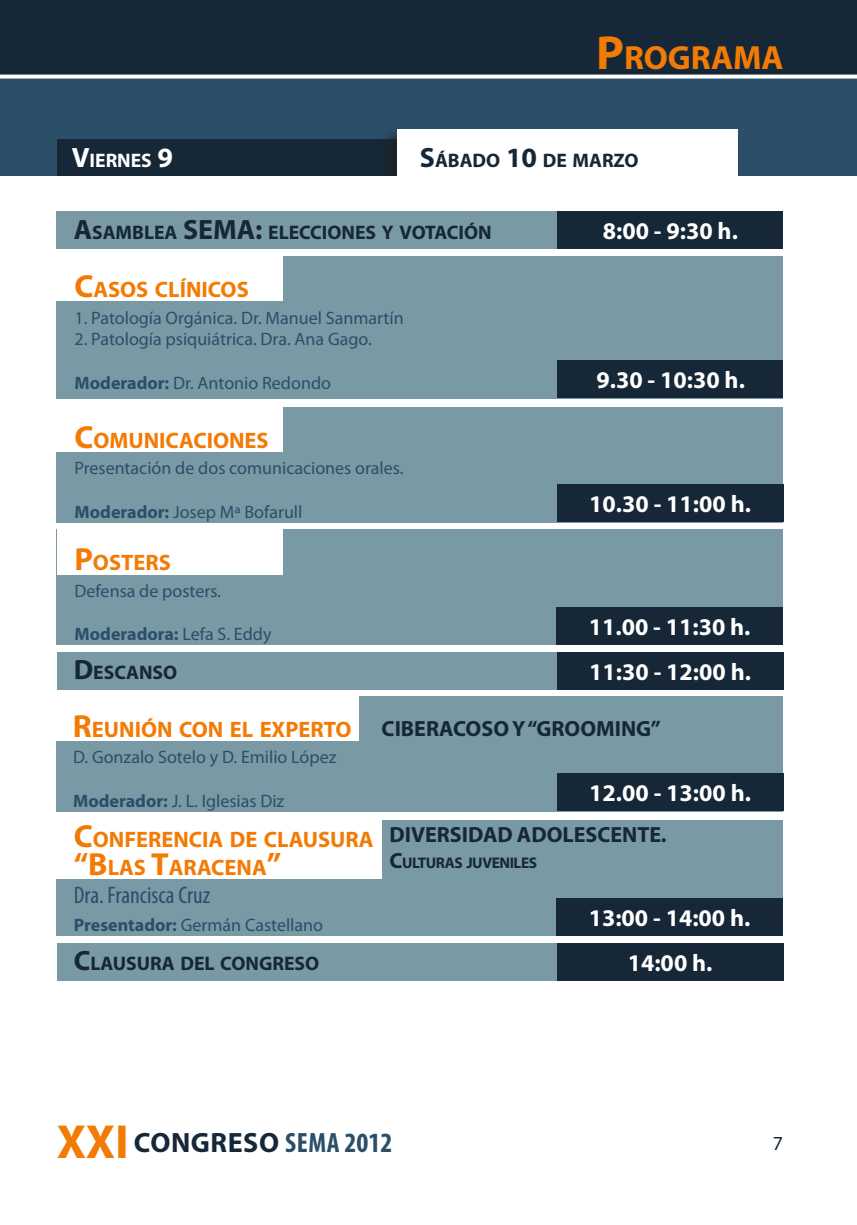
<style>
.page{position:relative;width:857px;height:1225px;background:#fff}
.page>*{position:absolute;margin:0;border:0;box-sizing:border-box;transform-origin:0 0}
.Cabeceira_1{font:700 33.6px "Myriad Pro";color:#f27b05}
.Cabeceira_1-2{font:700 28px "Myriad Pro";letter-spacing:.02em;color:#162737}
.t1{font:700 24px "Myriad Pro";color:#fff}
.t2{font:condensed 24px "Myriad Pro";color:#2b4f69}
.t3{font:700 22.4px "Myriad Pro";color:#f27b05}
.Cabeceira_1-3{font:700 22px "Myriad Pro";color:#162737}
.Folio{font:20px "Myriad Pro";color:#162737}
.Cabeceira_1-4{font:700 19.6px "Myriad Pro";color:#162737}
.Cabeceira_1-5{font:700 19.6px "Myriad Pro";color:#fff}
.t4{font:18px "Myriad Pro";color:#2b4f69}
.t5{font:700 18px "Myriad Pro";color:#2b4f69}
.Cabeceira_1-6{font:700 15.4px "Myriad Pro";letter-spacing:-.03em;color:#162737}
.s1{font-size:48px}
.s2{font-size:28px}
.s3{font-size:32px}
.s4{font-weight:700}
.s5{font-weight:400}
.s6{font-size:22px}
.s7{font-size:48px;color:#f27b05}
.s8{font-stretch:condensed;color:#2b4f69}
</style>
<div class="page">
<div style="left:0;top:0;width:856px;height:77px;background:#162737"></div>
<div style="left:0;top:75px;width:856px;height:101px;background:#2b4f69"></div>
<div style="left:57px;top:139px;width:340px;height:54px;background:#162737"></div>
<div style="left:378px;top:126px;width:362px;height:76px;background:#231f20;opacity:.75"></div>
<div style="left:397px;top:129px;width:340px;height:54px;background:#fff"></div>
<div style="left:55px;top:176px;width:801px;height:900px;background:#fff"></div>
<div style="left:57px;top:820px;width:725px;height:115px;background:#7999a4"></div>
<div style="left:556px;top:897px;width:226px;height:38px;background:#162737"></div>
<div style="left:56px;top:808px;width:325px;height:70px;background:#fff"></div>
<div style="left:57px;top:695px;width:725px;height:116px;background:#7999a4"></div>
<div style="left:556px;top:773px;width:226px;height:38px;background:#162737"></div>
<div style="left:55px;top:684px;width:303px;height:57px;background:#fff"></div>
<div style="left:57px;top:529px;width:725px;height:116px;background:#7999a4"></div>
<div style="left:556px;top:607px;width:226px;height:38px;background:#162737"></div>
<div style="left:57px;top:517px;width:225px;height:57px;background:#fff"></div>
<div style="left:57px;top:407px;width:725px;height:115px;background:#7999a4"></div>
<div style="left:556px;top:484px;width:226px;height:38px;background:#162737"></div>
<div style="left:57px;top:395px;width:226px;height:57px;background:#fff"></div>
<div style="left:57px;top:256px;width:725px;height:142px;background:#7999a4"></div>
<div style="left:557px;top:360px;width:225px;height:38px;background:#162737"></div>
<div style="left:57px;top:244px;width:226px;height:57px;background:#fff"></div>
<div style="left:57px;top:211px;width:508px;height:38px;background:#7999a4"></div>
<div style="left:557px;top:211px;width:225px;height:38px;background:#162737"></div>
<div style="left:57px;top:652px;width:501px;height:38px;background:#7999a4"></div>
<div style="left:556px;top:652px;width:226px;height:38px;background:#162737"></div>
<div style="left:57px;top:942px;width:501px;height:38px;background:#7999a4"></div>
<div style="left:556px;top:942px;width:226px;height:38px;background:#162737"></div>
<p class="Cabeceira_1" style="left:595px;top:36px;width:189px"><span class="s1">P</span>ROGRAMA</p>
<p class="Cabeceira_1-5" style="left:72px;top:147px;width:103px"><span class="s2">V</span>IERNES <span class="s2">9</span></p>
<p class="Cabeceira_1-4" style="left:420px;top:147px;width:220px"><span class="s2">S</span>ÁBADO <span class="s2">10</span> DE MARZO</p>
<p class="Cabeceira_1-4" style="left:74px;top:219px;width:128px"><span class="s2">A</span>SAMBLEA <span class="s2">SEMA</span></p>
<p class="Cabeceira_1-4" style="left:255px;top:219px;width:238px"><span class="s2">:</span> ELECCIONES Y VOTACIÓN</p>
<p class="t1" style="left:602px;top:215px;width:136px">8:00 - 9:30 h.</p>
<p class="t3" style="left:74px;top:275px;width:176px"><span class="s3">C</span>ASOS CLÍNICOS</p>
<p class="t4" style="left:74px;top:306px;width:330px">1. Patología Orgánica. Dr. Manuel Sanmartín</p>
<p class="t4" style="left:74px;top:328px;width:299px">2. Patología psiquiátrica. Dra. Ana Gago.</p>
<p class="t4" style="left:74px;top:371px;width:258px"><span class="s4">Moderador:</span> Dr. Antonio Redondo</p>
<p class="t3" style="left:74px;top:425px;width:196px"><span class="s3">C</span>OMUNICACIONES</p>
<p class="t4" style="left:74px;top:457px;width:330px">Presentación de dos comunicaciones orales.</p>
<p class="t4" style="left:74px;top:500px;width:229px"><span class="s4">Moderador:</span> Josep Mª Bofarull</p>
<p class="t3" style="left:74px;top:548px;width:98px"><span class="s3">P</span>OSTERS</p>
<p class="t4" style="left:74px;top:579px;width:148px">Defensa de posters.</p>
<p class="t5" style="left:74px;top:622px;width:198px">Moderadora: <span class="s5">Lefa S. Eddy</span></p>
<p class="t1" style="left:596px;top:364px;width:150px">9.30 - 10:30 h.</p>
<p class="t1" style="left:589px;top:488px;width:163px">10.30 - 11:00 h.</p>
<p class="t1" style="left:588px;top:611px;width:163px">11.00 - 11:30 h.</p>
<p class="Cabeceira_1-4" style="left:74px;top:659px;width:105px"><span class="s2">D</span>ESCANSO</p>
<p class="t1" style="left:589px;top:656px;width:163px">11:30 - 12:00 h.</p>
<p class="t3" style="left:73px;top:714px;width:280px"><span class="s3">R</span>EUNIÓN CON EL EXPERTO</p>
<p class="t4" style="left:73px;top:746px;width:265px">D. Gonzalo Sotelo y D. Emilio López</p>
<p class="t4" style="left:73px;top:789px;width:212px"><span class="s4">Moderador:</span> J. L. Iglesias Diz</p>
<p class="t3" style="left:74px;top:825px;width:301px"><span class="s3">C</span>ONFERENCIA DE CLAUSURA</p>
<p class="t3" style="left:74px;top:853px;width:209px"><span class="s3">“B</span>LAS <span class="s3">T</span>ARACENA<span class="s3">”</span></p>
<p class="t2" style="left:74px;top:881px;width:138px">Dra. Francisca Cruz</p>
<p class="t4" style="left:74px;top:913px;width:250px"><span class="s4">Presentador:</span> Germán Castellano</p>
<p class="Cabeceira_1-3" style="left:381px;top:714px;width:280px">CIBERACOSO Y “GROOMING”</p>
<p class="t1" style="left:589px;top:777px;width:163px">12.00 - 13:00 h.</p>
<p class="Cabeceira_1-3" style="left:389px;top:820px;width:278px">DIVERSIDAD ADOLESCENTE.</p>
<p class="Cabeceira_1-6" style="left:389px;top:852px;width:149px"><span class="s6">C</span>ULTURAS JUVENILES</p>
<p class="t1" style="left:588px;top:902px;width:163px">13:00 - 14:00 h.</p>
<p class="Cabeceira_1-4" style="left:74px;top:950px;width:247px"><span class="s2">C</span>LAUSURA DEL CONGRESO</p>
<p class="t1" style="left:627px;top:947px;width:86px">14:00 h.</p>
<p class="Cabeceira_1-2" style="left:57px;top:1124px;width:337px"><span class="s7">XXI</span> CONGRESO <span class="s8">SEMA 2012</span></p>
<p class="Folio" style="left:772px;top:1131px;width:12px">7</p>
</div>
